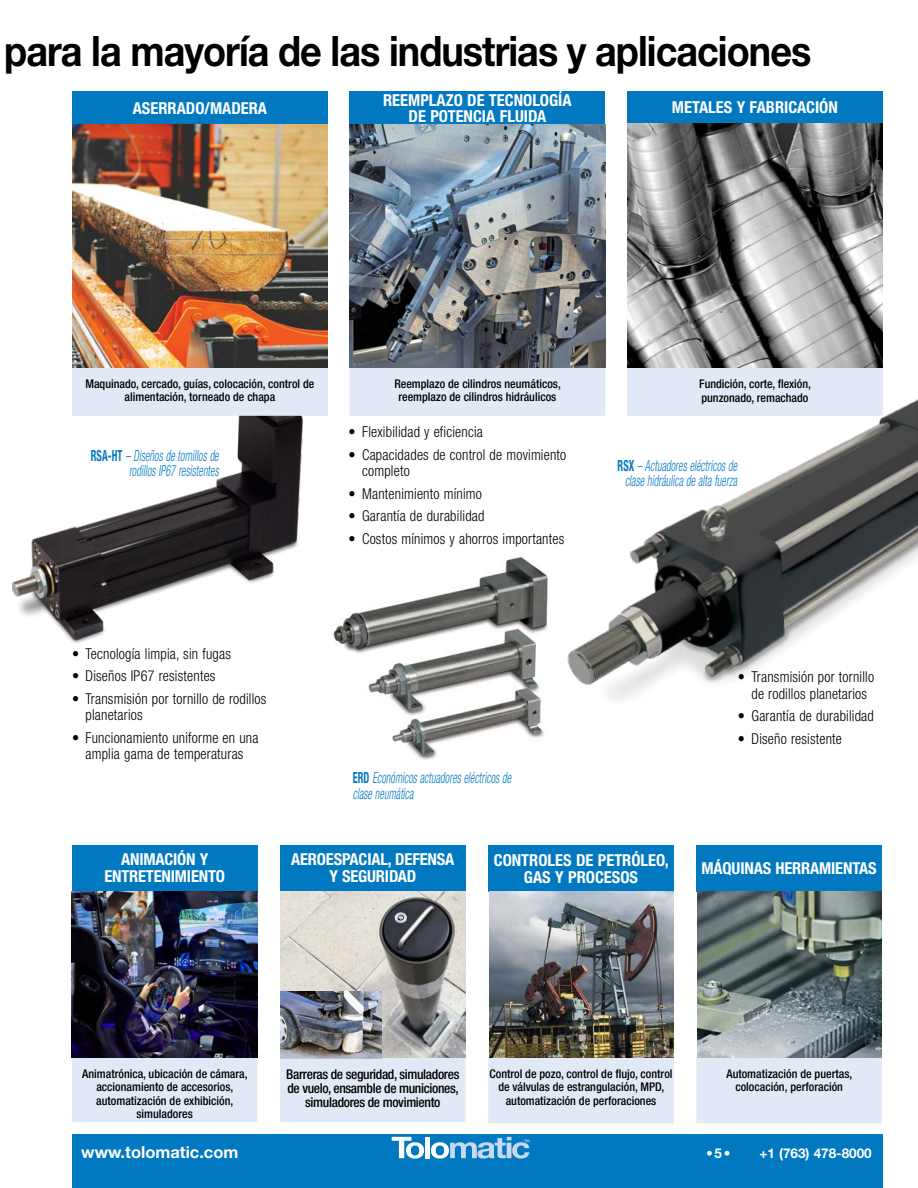
<style>
.page{position:relative;width:918px;height:1188px;background:#fff}
.page>*{position:absolute;margin:0;border:0;box-sizing:border-box;transform-origin:0 0}
.t1{font:700 42px "Helvetica Neue LT Std";letter-spacing:-.025em;color:#000;scale:.9 1}
.t2{font:700 condensed 16.5px/16.5px "Helvetica Neue LT Std";color:#fff;text-align:center}
.t3{font:700 16.5px "Helvetica Neue LT Std";color:#fff}
.t4{font:italic 300 condensed 15.3px/15.3px "Helvetica Neue LT Std";letter-spacing:.01em;color:#0079c1;text-align:center;scale:.67 1}
.t5{font:300 condensed 15px/16.5px "Helvetica Neue LT Std";letter-spacing:.015em;color:#000;scale:.95 1}
.t6{font:500 condensed 13.5px/14.2px "Helvetica Neue LT Std";letter-spacing:-.025em;color:#000;text-align:center}
.t7{font:700 13.5px "Helvetica Neue LT Std";color:#fff}
.t8{font:500 condensed 12px/13.5px "Helvetica Neue LT Std";color:#000;text-align:center}
.s1{font-weight:700;font-style:normal}
</style>
<div class="page">
<img style="left:333px;top:557px;width:215px;height:203px">
<img style="left:567px;top:213px;width:351px;height:487px">
<img style="left:13px;top:416px;width:289px;height:227px">
<div style="left:72px;top:845px;width:185px;height:47px;background:#0079c1"></div>
<div style="left:72px;top:1058px;width:185px;height:64px;background:#e1e9f6"></div>
<img style="left:72px;top:892px;width:185px;height:166px">
<div style="left:280px;top:845px;width:186px;height:47px;background:#0079c1"></div>
<div style="left:280px;top:1058px;width:186px;height:64px;background:#e1e9f6"></div>
<img style="left:280px;top:892px;width:186px;height:166px">
<div style="left:488px;top:845px;width:186px;height:47px;background:#0079c1"></div>
<div style="left:488px;top:1058px;width:186px;height:65px;background:#e1e9f6"></div>
<img style="left:489px;top:892px;width:184px;height:166px">
<div style="left:696px;top:845px;width:186px;height:47px;background:#0079c1"></div>
<div style="left:696px;top:1058px;width:186px;height:65px;background:#e1e9f6"></div>
<img style="left:697px;top:892px;width:184px;height:165px">
<div style="left:612px;top:452px;width:132px;height:40px;background:#fff"></div>
<div style="left:85px;top:443px;width:141px;height:40px;background:#fff"></div>
<div style="left:72px;top:1134px;width:810px;height:54px;background:#0079c1"></div>
<svg style="left:392px;top:1137px;width:32px;height:22px"></svg>
<div style="left:425px;top:1137px;width:5px;height:21px;background:#fff"></div>
<svg style="left:431px;top:1137px;width:98px;height:22px"></svg>
<div style="left:72px;top:92px;width:256px;height:32px;background:#0079c1"></div>
<div style="left:72px;top:367px;width:256px;height:49px;background:#e1e9f6"></div>
<img style="left:72px;top:124px;width:256px;height:243px">
<div style="left:350px;top:92px;width:255px;height:32px;background:#0079c1"></div>
<div style="left:350px;top:367px;width:255px;height:49px;background:#e1e9f6"></div>
<img style="left:350px;top:124px;width:255px;height:243px">
<div style="left:627px;top:92px;width:256px;height:31px;background:#0079c1"></div>
<div style="left:627px;top:368px;width:256px;height:48px;background:#e1e9f6"></div>
<img style="left:628px;top:123px;width:254px;height:244px">
<img style="left:281px;top:992px;width:100px;height:66px">
<h1 class="t1" style="left:4px;top:25px;width:898px">para la mayoría de las industrias y aplicaciones</h1>
<h2 class="t2" style="left:133px;top:100px;width:136px">ASERRADO/MADERA</h2>
<h2 class="t2" style="left:383px;top:91px;width:190px">REEMPLAZO DE TECNOLOGÍA<br>DE POTENCIA FLUIDA</h2>
<h2 class="t2" style="left:672px;top:99px;width:168px">METALES Y FABRICACIÓN</h2>
<p class="t8" style="left:85px;top:376px;width:231px">Maquinado, cercado, guías, colocación, control de alimentación, torneado de chapa</p>
<p class="t4" style="left:91px;top:448px;width:192px;text-align:right"><span class="s1">RSA-HT</span> – Diseños de tornillos de rodillos IP67 resistentes</p>
<p class="t8" style="left:394px;top:376px;width:168px">Reemplazo de cilindros neumáticos, reemplazo de cilindros hidráulicos</p>
<p class="t5" style="left:349px;top:424px;width:143px">• Flexibilidad y eficiencia</p>
<p class="t5" style="left:362px;top:446px;width:217px;text-indent:-13px">• Capacidades de control de movimiento completo</p>
<p class="t5" style="left:349px;top:485px;width:142px">• Mantenimiento mínimo</p>
<p class="t5" style="left:349px;top:508px;width:145px">• Garantía de durabilidad</p>
<p class="t5" style="left:349px;top:530px;width:229px">• Costos mínimos y ahorros importantes</p>
<p class="t5" style="left:72px;top:645px;width:169px">• Tecnología limpia, sin fugas</p>
<p class="t5" style="left:72px;top:668px;width:153px">• Diseños IP67 resistentes</p>
<p class="t5" style="left:85px;top:690px;width:192px;text-indent:-13px">• Transmisión por tornillo de rodillos planetarios</p>
<p class="t5" style="left:72px;top:729px;width:198px;text-align:center">• Funcionamiento uniforme en una amplia gama de temperaturas</p>
<p class="t4" style="left:353px;top:771px;width:238px;text-align:left"><span class="s1">ERD</span> Económicos actuadores eléctricos de clase neumática</p>
<p class="t8" style="left:699px;top:377px;width:114px;text-align:left">Fundición, corte, flexión, punzonado, remachado</p>
<p class="t4" style="left:618px;top:458px;width:180px"><span class="s1">RSX</span> – Actuadores eléctricos de clase hidráulica de alta fuerza</p>
<p class="t5" style="left:738px;top:669px;width:145px;text-align:center">• Transmisión por tornillo de rodillos planetarios</p>
<p class="t5" style="left:738px;top:708px;width:145px">• Garantía de durabilidad</p>
<p class="t5" style="left:738px;top:730px;width:111px">• Diseño resistente</p>
<h2 class="t2" style="left:104px;top:851px;width:122px">ANIMACIÓN Y<br>ENTRETENIMIENTO</h2>
<h2 class="t2" style="left:291px;top:851px;width:165px">AEROESPACIAL, DEFENSA<br>Y SEGURIDAD</h2>
<h2 class="t2" style="left:494px;top:852px;width:177px">CONTROLES DE PETRÓLEO,<br>GAS Y PROCESOS</h2>
<h2 class="t2" style="left:702px;top:859px;width:177px">MÁQUINAS HERRAMIENTAS</h2>
<p class="t8" style="left:82px;top:1067px;width:167px">Animatrónica, ubicación de cámara, accionamiento de accesorios, automatización de exhibición, simuladores</p>
<p class="t6" style="left:286px;top:1067px;width:175px">Barreras de seguridad, simuladores de vuelo, ensamble de municiones, simuladores de movimiento</p>
<p class="t8" style="left:490px;top:1067px;width:185px">Control de pozo, control de flujo, control de válvulas de estrangulación, MPD, automatización de perforaciones</p>
<p class="t8" style="left:726px;top:1067px;width:127px">Automatización de puertas, colocación, perforación</p>
<h2 class="t3" style="left:81px;top:1142px;width:159px">www.tolomatic.com</h2>
<p class="t7" style="left:706px;top:1145px;width:26px">•5•</p>
<p class="t7" style="left:759px;top:1145px;width:114px">+1 (763) 478-8000</p>
</div>
